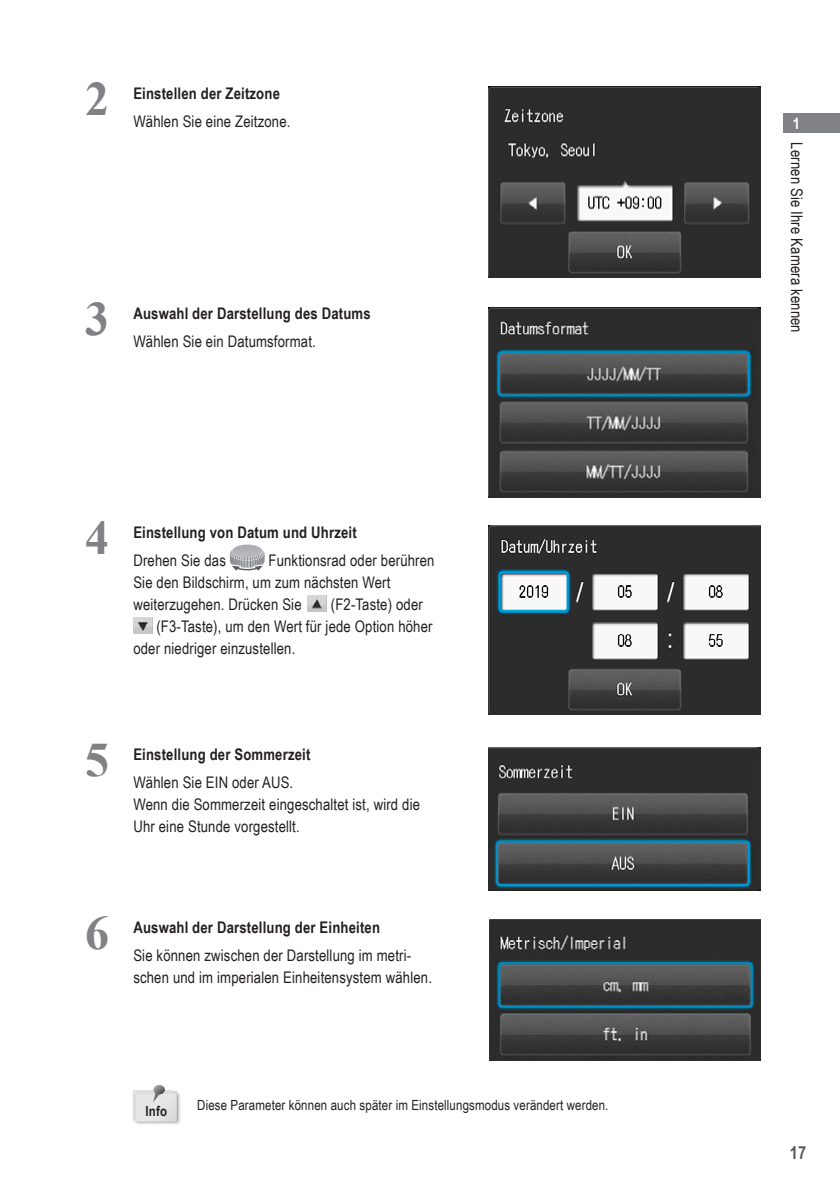
<style>
.page{position:relative;width:840px;height:1191px;background:#fff}
.page>*{position:absolute;margin:0;border:0;box-sizing:border-box;transform-origin:0 0}
.t1{font:700 48px "Times New Roman";color:#808285}
.t2{font:700 18px "Arial Narrow";color:#57585a}
.t3{font:16px/22px "Arial Narrow";letter-spacing:.01em;color:#231f20}
.t4{font:700 16px "Arial Narrow";letter-spacing:.01em;color:#231f20}
.t5{font:700 16px "Arial Narrow";color:#fff}
.t6{font:14px "Arial Narrow";letter-spacing:.01em;color:#231f20}
.t7{font:700 14px "Arial Narrow";color:#231f20}
</style>
<div class="page">
<div style="left:782px;top:113px;width:57px;height:20px;background:#808285"></div>
<svg style="left:230px;top:544px;width:34px;height:27px"></svg>
<img style="left:308px;top:595px;width:19px;height:17px">
<img style="left:133px;top:617px;width:19px;height:17px">
<img style="left:488px;top:87px;width:272px;height:190px">
<img style="left:488px;top:525px;width:272px;height:189px">
<img style="left:132px;top:1093px;width:1px;height:26px">
<img style="left:180px;top:1097px;width:1px;height:23px">
<img style="left:133px;top:1091px;width:46px;height:32px">
<svg style="left:133px;top:1085px;width:44px;height:36px;background:#dedfe0"></svg>
<img style="left:488px;top:307px;width:271px;height:190px">
<img style="left:489px;top:919px;width:271px;height:141px">
<img style="left:488px;top:747px;width:272px;height:143px">
<h1 class="t1" style="left:85px;top:66px;width:25px">2</h1>
<p class="t4" style="left:133px;top:81px;width:148px">Einstellen der Zeitzone</p>
<p class="t3" style="left:133px;top:110px;width:158px">Wählen Sie eine Zeitzone.</p>
<h1 class="t1" style="left:85px;top:285px;width:25px">3</h1>
<p class="t4" style="left:133px;top:301px;width:239px">Auswahl der Darstellung des Datums</p>
<p class="t3" style="left:133px;top:329px;width:184px">Wählen Sie ein Datumsformat.</p>
<h1 class="t1" style="left:85px;top:504px;width:25px">4</h1>
<p class="t4" style="left:133px;top:520px;width:225px">Einstellung von Datum und Uhrzeit</p>
<p class="t3" style="left:133px;top:548px;width:94px">Drehen Sie das</p>
<p class="t3" style="left:133px;top:548px;width:302px;text-indent:135px">Funktionsrad oder berühren<br>Sie den Bildschirm, um zum nächsten Wert weiterzugehen. Drücken Sie</p>
<p class="t3" style="left:330px;top:592px;width:93px">(F2-Taste) oder</p>
<p class="t3" style="left:156px;top:614px;width:277px">(F3-Taste), um den Wert für jede Option höher</p>
<p class="t3" style="left:133px;top:636px;width:163px">oder niedriger einzustellen.</p>
<h1 class="t1" style="left:85px;top:726px;width:25px">5</h1>
<p class="t4" style="left:133px;top:742px;width:178px">Einstellung der Sommerzeit</p>
<p class="t3" style="left:133px;top:770px;width:288px">Wählen Sie EIN oder AUS.<br>Wenn die Sommerzeit eingeschaltet ist, wird die<br>Uhr eine Stunde vorgestellt.</p>
<h1 class="t1" style="left:85px;top:899px;width:25px">6</h1>
<p class="t4" style="left:133px;top:914px;width:248px">Auswahl der Darstellung der Einheiten</p>
<p class="t3" style="left:133px;top:943px;width:300px">Sie können zwischen der Darstellung im metri&shy;schen und im imperialen Einheitensystem wählen.</p>
<p class="t7" style="left:145px;top:1100px;width:23px">Info</p>
<p class="t6" style="left:197px;top:1094px;width:412px">Diese Parameter können auch später im Einstellungsmodus verändert werden.</p>
<p class="t5" style="left:792px;top:111px;width:9px">1</p>
<p class="t3" style="left:807px;top:142px;width:192px;rotate:90deg">Lernen Sie Ihre Kamera kennen</p>
<p class="t2" style="left:789px;top:1138px;width:18px">17</p>
</div>
